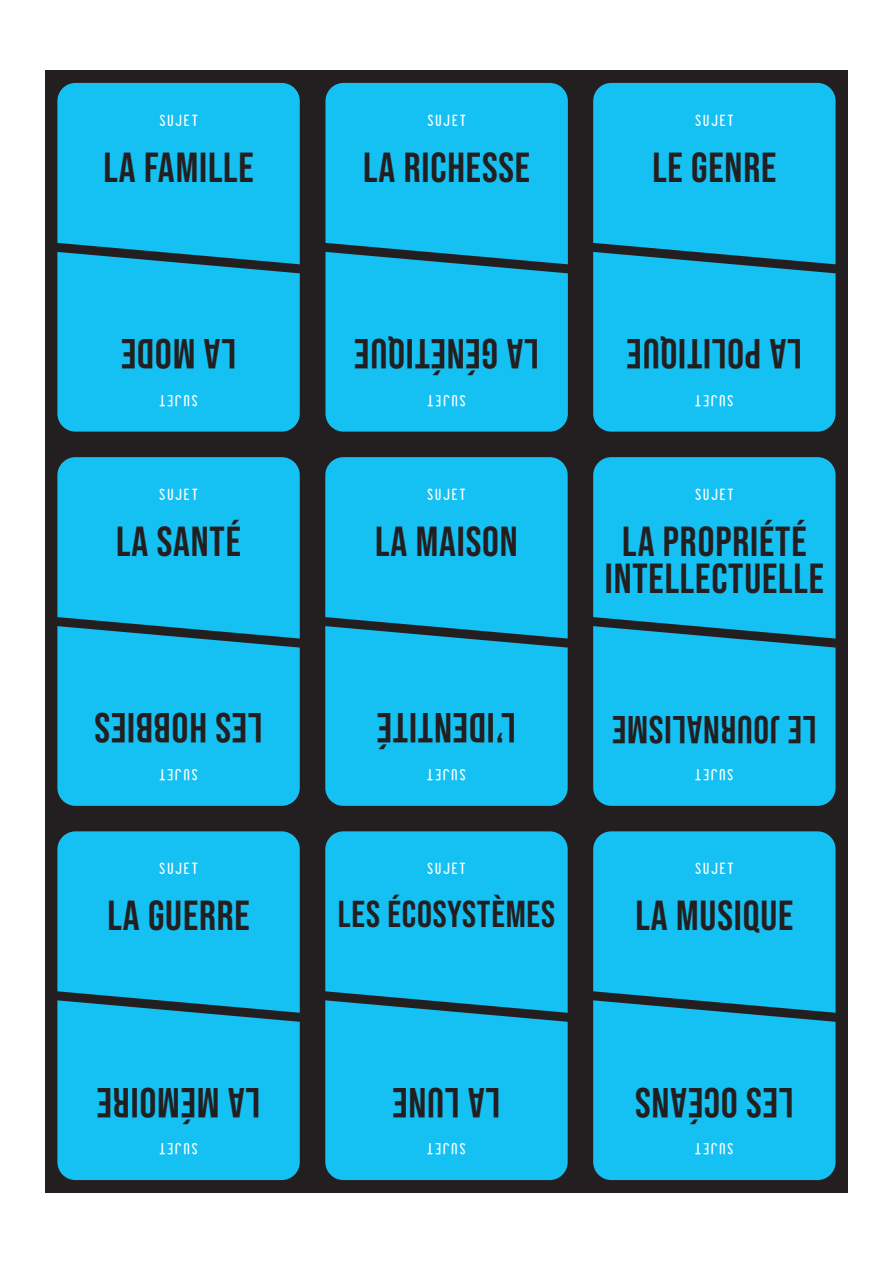
<style>
.page{position:relative;width:893px;height:1263px;background:#fff}
.page>*{position:absolute;margin:0;border:0;box-sizing:border-box;transform-origin:0 0}
.t1{font:42px/37.5px "Bebas Neue";letter-spacing:.02em;color:#231f20;text-align:center}
.t2{font:39px "Bebas Neue";letter-spacing:.02em;color:#231f20}
.t3{font:37.5px "Bebas Neue";letter-spacing:.02em;color:#231f20}
.t4{font:700 18px "Typewriter Condensed";color:#fff}
</style>
<div class="page">
<div style="left:45px;top:70px;width:268px;height:374px;background:#231f20"></div>
<div style="left:57px;top:83px;width:243px;height:349px;background:#15c0f2;border-radius:18px"></div>
<div style="left:313px;top:70px;width:268px;height:374px;background:#231f20"></div>
<div style="left:325px;top:83px;width:243px;height:349px;background:#15c0f2;border-radius:18px"></div>
<div style="left:580px;top:70px;width:268px;height:374px;background:#231f20"></div>
<div style="left:593px;top:83px;width:243px;height:349px;background:#15c0f2;border-radius:18px"></div>
<div style="left:45px;top:444px;width:268px;height:375px;background:#231f20"></div>
<div style="left:57px;top:457px;width:243px;height:349px;background:#15c0f2;border-radius:18px"></div>
<div style="left:45px;top:819px;width:268px;height:374px;background:#231f20"></div>
<div style="left:57px;top:831px;width:243px;height:349px;background:#15c0f2;border-radius:18px"></div>
<div style="left:580px;top:819px;width:268px;height:374px;background:#231f20"></div>
<div style="left:593px;top:831px;width:243px;height:349px;background:#15c0f2;border-radius:18px"></div>
<div style="left:313px;top:819px;width:267px;height:374px;background:#231f20"></div>
<div style="left:325px;top:831px;width:243px;height:349px;background:#15c0f2;border-radius:18px"></div>
<div style="left:313px;top:444px;width:267px;height:375px;background:#231f20"></div>
<div style="left:325px;top:457px;width:243px;height:349px;background:#15c0f2;border-radius:18px"></div>
<div style="left:580px;top:444px;width:268px;height:375px;background:#231f20"></div>
<div style="left:593px;top:457px;width:243px;height:349px;background:#15c0f2;border-radius:18px"></div>
<svg style="left:57px;top:237px;width:779px;height:42px"></svg>
<svg style="left:57px;top:985px;width:779px;height:42px"></svg>
<svg style="left:57px;top:611px;width:779px;height:42px"></svg>
<p class="t4" style="left:158px;top:107px;width:42px">SUJET</p>
<p class="t4" style="left:426px;top:107px;width:42px">SUJET</p>
<p class="t4" style="left:694px;top:107px;width:42px">SUJET</p>
<p class="t1" style="left:103px;top:148px;width:152px">LA FAMILLE</p>
<p class="t1" style="left:363px;top:148px;width:169px">LA RICHESSE</p>
<p class="t1" style="left:652px;top:148px;width:126px">LE GENRE</p>
<p class="t1" style="left:236px;top:373px;width:116px;rotate:-180deg">LA MODE</p>
<p class="t1" style="left:539px;top:373px;width:186px;rotate:-180deg">LA GÉNÉTIQUE</p>
<p class="t1" style="left:802px;top:373px;width:177px;rotate:-180deg">LA POLITIQUE</p>
<p class="t4" style="left:199px;top:413px;width:42px;rotate:-180deg">SUJET</p>
<p class="t4" style="left:467px;top:413px;width:42px;rotate:-180deg">SUJET</p>
<p class="t4" style="left:735px;top:413px;width:42px;rotate:-180deg">SUJET</p>
<p class="t4" style="left:158px;top:482px;width:42px">SUJET</p>
<p class="t4" style="left:426px;top:482px;width:42px">SUJET</p>
<p class="t4" style="left:694px;top:482px;width:42px">SUJET</p>
<p class="t1" style="left:116px;top:522px;width:126px">LA SANTÉ</p>
<p class="t1" style="left:375px;top:522px;width:144px">LA MAISON</p>
<p class="t1" style="left:605px;top:522px;width:221px">LA PROPRIÉTÉ<br>INTELLECTUELLE</p>
<p class="t1" style="left:262px;top:747px;width:169px;rotate:-180deg">LES HOBBIES</p>
<p class="t1" style="left:516px;top:747px;width:141px;rotate:-180deg">L’IDENTITÉ</p>
<p class="t2" style="left:816px;top:751px;width:206px;rotate:-180deg">LE JOURNALISME</p>
<p class="t4" style="left:199px;top:787px;width:42px;rotate:-180deg">SUJET</p>
<p class="t4" style="left:467px;top:787px;width:42px;rotate:-180deg">SUJET</p>
<p class="t4" style="left:735px;top:787px;width:42px;rotate:-180deg">SUJET</p>
<p class="t4" style="left:158px;top:856px;width:42px">SUJET</p>
<p class="t4" style="left:426px;top:856px;width:42px">SUJET</p>
<p class="t4" style="left:694px;top:856px;width:42px">SUJET</p>
<p class="t1" style="left:107px;top:896px;width:144px">LA GUERRE</p>
<p class="t3" style="left:338px;top:892px;width:219px">LES ÉCOSYSTÈMES</p>
<p class="t1" style="left:635px;top:896px;width:159px">LA MUSIQUE</p>
<p class="t1" style="left:260px;top:1121px;width:165px;rotate:-180deg">LA MÉMOIRE</p>
<p class="t1" style="left:500px;top:1121px;width:109px;rotate:-180deg">LA LUNE</p>
<p class="t1" style="left:793px;top:1121px;width:160px;rotate:-180deg">LES OCÉANS</p>
<p class="t4" style="left:199px;top:1162px;width:42px;rotate:-180deg">SUJET</p>
<p class="t4" style="left:467px;top:1162px;width:42px;rotate:-180deg">SUJET</p>
<p class="t4" style="left:735px;top:1162px;width:42px;rotate:-180deg">SUJET</p>
</div>
